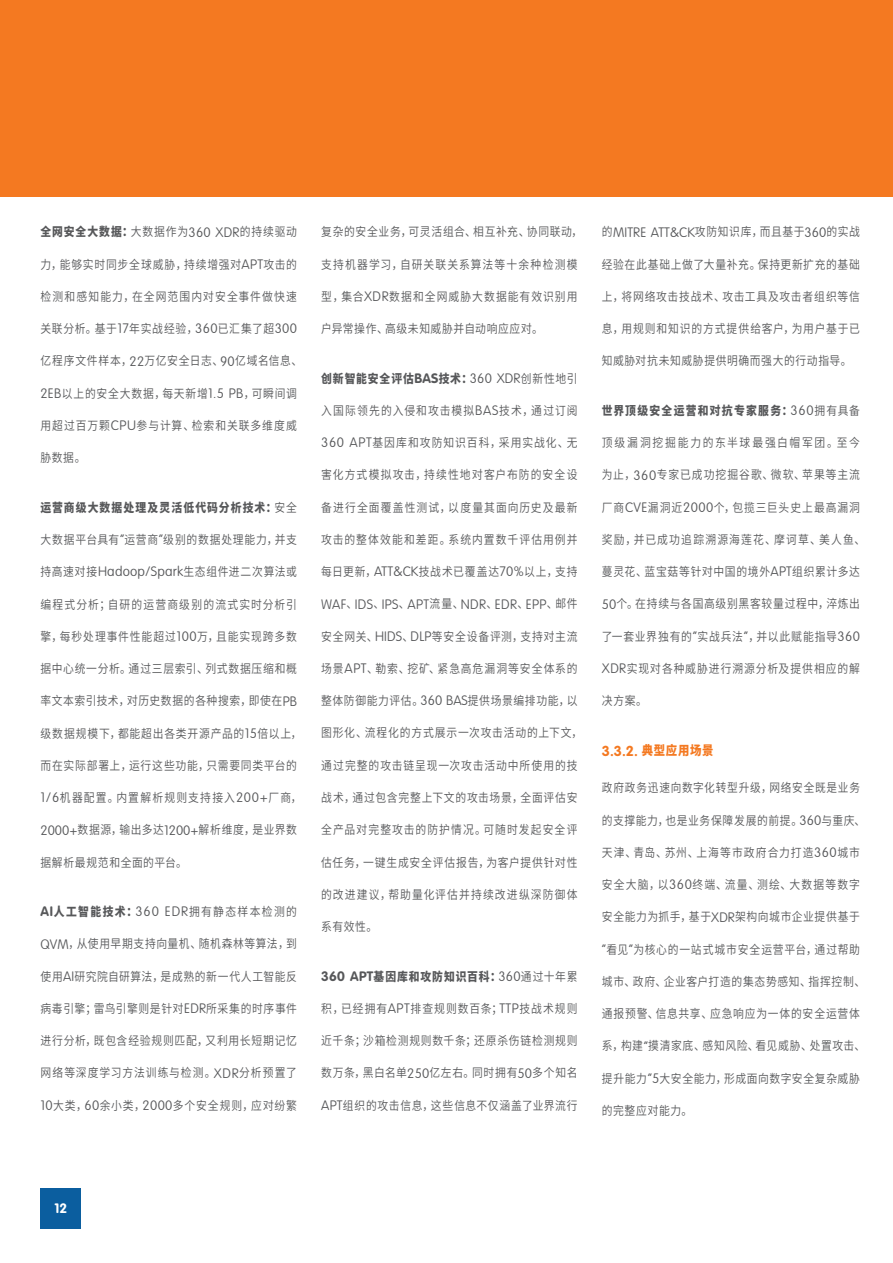
<style>
.page{position:relative;width:893px;height:1263px;background:#fff}
.page>*{position:absolute;margin:0;border:0;box-sizing:border-box;transform-origin:0 0}
.t1{font:700 14.25px "VAG Rounded";color:#f47921}
.t2{font:100 13.5px "VAG Rounded";letter-spacing:.025em;color:#57585a}
.t3{font:700 13.5px "VAG Rounded";color:#fff}
.t4{font:600 12.15px "Noto Sans CJ Ksc";letter-spacing:.075em;color:#57585a;scale:.89 1}
.t5{font:600 12.15px "Noto Sans CJ Ksc";letter-spacing:.055em;color:#57585a;scale:.89 1}
.t6{font:600 12.15px "Noto Sans CJ Ksc";letter-spacing:.095em;color:#57585a;scale:.89 1}
.t7{font:600 12.15px "Noto Sans CJ Ksc";letter-spacing:.05em;color:#57585a;scale:.89 1}
.t8{font:600 12.15px "Noto Sans CJ Ksc";letter-spacing:.11em;color:#57585a;scale:.89 1}
.t9{font:600 12.15px "Noto Sans CJ Ksc";letter-spacing:.105em;color:#57585a;scale:.89 1}
.t10{font:900 12.15px "Noto Sans CJ Ksc";letter-spacing:.1em;color:#57585a;scale:.89 1}
.t11{font:600 12.15px "Noto Sans CJ Ksc";letter-spacing:.1em;color:#57585a;scale:.89 1}
.t12{font:600 12.15px "Noto Sans CJ Ksc";letter-spacing:.045em;color:#57585a;scale:.89 1}
.t13{font:900 12.15px "Noto Sans CJ Ksc";letter-spacing:.08em;color:#57585a;scale:.89 1}
.t14{font:600 12.15px "Noto Sans CJ Ksc";letter-spacing:.12em;color:#57585a;scale:.89 1}
.t15{font:900 12.15px "Noto Sans CJ Ksc";letter-spacing:.12em;color:#57585a;scale:.89 1}
.t16{font:600 12.15px "Noto Sans CJ Ksc";letter-spacing:.075em;color:#57585a;scale:.88 1}
.t17{font:600 12.15px "Noto Sans CJ Ksc";letter-spacing:.16em;color:#57585a;scale:.89 1}
.s1{font-weight:900}
.s2{font-family:"VAG Rounded";font-weight:100;font-size:13.5px}
.s3{font-weight:600}
.s4{font-family:"VAG Rounded";font-weight:700;font-size:13.5px}
.s5{font-family:"Noto Sans CJ Ksc";font-weight:600;font-size:12.15px}
.s6{font-family:"Noto Sans CJ Ksc";font-weight:900;font-size:12.9px}
</style>
<div class="page">
<div style="left:0;top:0;width:893px;height:196px;background:#f47921"></div>
<div style="left:40px;top:1188px;width:41px;height:40px;background:#0b5e9f"></div>
<p class="t4" style="left:40px;top:225px;width:290px"><span class="s1">全网安全大数据：</span>大数据作为<span class="s2">360 XDR</span>的持续驱动</p>
<p class="t4" style="left:40px;top:257px;width:290px">力，能够实时同步全球威胁，持续增强对<span class="s2">APT</span>攻击的</p>
<p class="t11" style="left:40px;top:290px;width:290px">检测和感知能力，在全网范围内对安全事件做快速</p>
<p class="t4" style="left:40px;top:322px;width:290px">关联分析。基于<span class="s2">17</span>年实战经验，<span class="s2">360</span>已汇集了超<span class="s2">300</span></p>
<p class="t7" style="left:40px;top:354px;width:296px">亿程序文件样本，<span class="s2">22</span>万亿安全日志、<span class="s2">90</span>亿域名信息、</p>
<p class="t4" style="left:40px;top:386px;width:290px"><span class="s2">2EB</span>以上的安全大数据，每天新增<span class="s2">1.5 PB</span>，可瞬间调</p>
<p class="t4" style="left:40px;top:419px;width:290px">用超过百万颗<span class="s2">CPU</span>参与计算、检索和关联多维度威</p>
<p class="t4" style="left:40px;top:451px;width:52px">胁数据。</p>
<p class="t10" style="left:40px;top:500px;width:290px">运营商级大数据处理及灵活低代码分析技术：<span class="s3">安全</span></p>
<p class="t4" style="left:40px;top:533px;width:290px">大数据平台具有<span class="s2">“</span>运营商<span class="s2">”</span>级别的数据处理能力，并支</p>
<p class="t4" style="left:40px;top:565px;width:290px">持高速对接<span class="s2">Hadoop/Spark</span>生态组件进二次算法或</p>
<p class="t9" style="left:40px;top:597px;width:290px">编程式分析；自研的运营商级别的流式实时分析引</p>
<p class="t4" style="left:40px;top:629px;width:290px">擎，每秒处理事件性能超过<span class="s2">100</span>万，且能实现跨多数</p>
<p class="t4" style="left:40px;top:662px;width:290px">据中心统一分析。通过三层索引、列式数据压缩和概</p>
<p class="t5" style="left:40px;top:694px;width:290px">率文本索引技术，对历史数据的各种搜索，即使在<span class="s2">PB</span></p>
<p class="t4" style="left:40px;top:726px;width:295px">级数据规模下，都能超出各类开源产品的<span class="s2">15</span>倍以上，</p>
<p class="t4" style="left:40px;top:758px;width:290px">而在实际部署上，运行这些功能，只需要同类平台的</p>
<p class="t8" style="left:40px;top:791px;width:295px"><span class="s2">1/6</span>机器配置。内置解析规则支持接入<span class="s2">200+</span>厂商，</p>
<p class="t5" style="left:40px;top:823px;width:290px"><span class="s2">2000+</span>数据源，输出多达<span class="s2">1200+</span>解析维度，是业界数</p>
<p class="t7" style="left:40px;top:855px;width:166px">据解析最规范和全面的平台。</p>
<p class="t14" style="left:40px;top:905px;width:290px"><span class="s4">AI</span><span class="s1">人工智能技术：</span><span class="s2">360 EDR</span>拥有静态样本检测的</p>
<p class="t7" style="left:40px;top:937px;width:290px"><span class="s2">QVM</span>，从使用早期支持向量机、随机森林等算法，到</p>
<p class="t5" style="left:40px;top:969px;width:290px">使用<span class="s2">AI</span>研究院自研算法，是成熟的新一代人工智能反</p>
<p class="t7" style="left:40px;top:1001px;width:290px">病毒引擎；雷鸟引擎则是针对<span class="s2">EDR</span>所采集的时序事件</p>
<p class="t4" style="left:40px;top:1034px;width:290px">进行分析，既包含经验规则匹配，又利用长短期记忆</p>
<p class="t4" style="left:40px;top:1066px;width:290px">网络等深度学习方法训练与检测。<span class="s2">XDR</span>分析预置了</p>
<p class="t4" style="left:40px;top:1098px;width:290px"><span class="s2">10</span>大类，<span class="s2">60</span>余小类，<span class="s2">2000</span>多个安全规则，应对纷繁</p>
<p class="t4" style="left:321px;top:225px;width:295px">复杂的安全业务，可灵活组合、相互补充、协同联动，</p>
<p class="t8" style="left:321px;top:257px;width:290px">支持机器学习，自研关联关系算法等十余种检测模</p>
<p class="t6" style="left:321px;top:290px;width:290px">型，集合<span class="s2">XDR</span>数据和全网威胁大数据能有效识别用</p>
<p class="t5" style="left:321px;top:322px;width:251px">户异常操作、高级未知威胁并自动响应应对。</p>
<p class="t13" style="left:321px;top:371px;width:290px">创新智能安全评估<span class="s4">BAS</span>技术：<span class="s2">360 XDR</span><span class="s3">创新性地引</span></p>
<p class="t6" style="left:321px;top:404px;width:290px">入国际领先的入侵和攻击模拟<span class="s2">BAS</span>技术，通过订阅</p>
<p class="t6" style="left:321px;top:436px;width:290px"><span class="s2">360 APT</span>基因库和攻防知识百科，采用实战化、无</p>
<p class="t9" style="left:321px;top:468px;width:290px">害化方式模拟攻击，持续性地对客户布防的安全设</p>
<p class="t9" style="left:321px;top:500px;width:290px">备进行全面覆盖性测试，以度量其面向历史及最新</p>
<p class="t6" style="left:321px;top:533px;width:290px">攻击的整体效能和差距。系统内置数千评估用例并</p>
<p class="t4" style="left:321px;top:565px;width:290px">每日更新，<span class="s2">ATT&amp;CK</span>技战术已覆盖达<span class="s2">70%</span>以上，支持</p>
<p class="t2" style="left:321px;top:596px;width:258px">WAF<span class="s5">、</span>IDS<span class="s5">、</span>IPS<span class="s5">、</span>APT<span class="s5">流量、</span>NDR<span class="s5">、</span>EDR<span class="s5">、</span>EPP<span class="s5">、邮件</span></p>
<p class="t4" style="left:321px;top:629px;width:290px">安全网关、<span class="s2">HIDS</span>、<span class="s2">DLP</span>等安全设备评测，支持对主流</p>
<p class="t4" style="left:321px;top:662px;width:290px">场景<span class="s2">APT</span>、勒索、挖矿、紧急高危漏洞等安全体系的</p>
<p class="t5" style="left:321px;top:694px;width:290px">整体防御能力评估。<span class="s2">360 BAS</span>提供场景编排功能，以</p>
<p class="t4" style="left:321px;top:726px;width:295px">图形化、流程化的方式展示一次攻击活动的上下文，</p>
<p class="t4" style="left:321px;top:758px;width:290px">通过完整的攻击链呈现一次攻击活动中所使用的技</p>
<p class="t4" style="left:321px;top:791px;width:290px">战术，通过包含完整上下文的攻击场景，全面评估安</p>
<p class="t11" style="left:321px;top:823px;width:290px">全产品对完整攻击的防护情况。可随时发起安全评</p>
<p class="t4" style="left:321px;top:855px;width:290px">估任务，一键生成安全评估报告，为客户提供针对性</p>
<p class="t9" style="left:321px;top:887px;width:290px">的改进建议，帮助量化评估并持续改进纵深防御体</p>
<p class="t4" style="left:321px;top:920px;width:65px">系有效性。</p>
<p class="t10" style="left:321px;top:969px;width:290px"><span class="s4">360 APT</span>基因库和攻防知识百科：<span class="s2">360</span><span class="s3">通过十年累</span></p>
<p class="t6" style="left:321px;top:1001px;width:290px">积，已经拥有<span class="s2">APT</span>排查规则数百条；<span class="s2">TTP</span>技战术规则</p>
<p class="t4" style="left:321px;top:1034px;width:290px">近千条；沙箱检测规则数千条；还原杀伤链检测规则</p>
<p class="t5" style="left:321px;top:1066px;width:290px">数万条，黑白名单<span class="s2">250</span>亿左右。同时拥有<span class="s2">50</span>多个知名</p>
<p class="t7" style="left:321px;top:1098px;width:290px"><span class="s2">APT</span>组织的攻击信息，这些信息不仅涵盖了业界流行</p>
<p class="t12" style="left:602px;top:225px;width:292px">的<span class="s2">MITRE ATT&amp;CK</span>攻防知识库，而且基于<span class="s2">360</span>的实战</p>
<p class="t5" style="left:602px;top:257px;width:292px">经验在此基础上做了大量补充。保持更新扩充的基础</p>
<p class="t4" style="left:602px;top:290px;width:292px">上，将网络攻击技战术、攻击工具及攻击者组织等信</p>
<p class="t4" style="left:602px;top:322px;width:292px">息，用规则和知识的方式提供给客户，为用户基于已</p>
<p class="t5" style="left:602px;top:354px;width:282px">知威胁对抗未知威胁提供明确而强大的行动指导。</p>
<p class="t15" style="left:602px;top:404px;width:292px">世界顶级安全运营和对抗专家服务：<span class="s2">360</span><span class="s3">拥有具备</span></p>
<p class="t17" style="left:602px;top:436px;width:292px">顶级漏洞挖掘能力的东半球最强白帽军团。至今</p>
<p class="t6" style="left:602px;top:468px;width:292px">为止，<span class="s2">360</span>专家已成功挖掘谷歌、微软、苹果等主流</p>
<p class="t4" style="left:602px;top:500px;width:292px">厂商<span class="s2">CVE</span>漏洞近<span class="s2">2000</span>个，包揽三巨头史上最高漏洞</p>
<p class="t8" style="left:602px;top:533px;width:298px">奖励，并已成功追踪溯源海莲花、摩诃草、美人鱼、</p>
<p class="t4" style="left:602px;top:565px;width:292px">蔓灵花、蓝宝菇等针对中国的境外<span class="s2">APT</span>组织累计多达</p>
<p class="t4" style="left:602px;top:597px;width:292px"><span class="s2">50</span>个。在持续与各国高级别黑客较量过程中，淬炼出</p>
<p class="t4" style="left:602px;top:629px;width:292px">了一套业界独有的<span class="s2">“</span>实战兵法<span class="s2">”</span>，并以此赋能指导<span class="s2">360</span></p>
<p class="t4" style="left:602px;top:662px;width:292px"><span class="s2">XDR</span>实现对各种威胁进行溯源分析及提供相应的解</p>
<p class="t4" style="left:602px;top:694px;width:52px">决方案。</p>
<p class="t1" style="left:602px;top:742px;width:113px">3.3.2. <span class="s6">典型应用场景</span></p>
<p class="t16" style="left:602px;top:781px;width:295px">政府政务迅速向数字化转型升级，网络安全既是业务</p>
<p class="t4" style="left:602px;top:813px;width:298px">的支撑能力，也是业务保障发展的前提。<span class="s2">360</span>与重庆、</p>
<p class="t6" style="left:602px;top:846px;width:292px">天津、青岛、苏州、上海等市政府合力打造<span class="s2">360</span>城市</p>
<p class="t8" style="left:602px;top:878px;width:292px">安全大脑，以<span class="s2">360</span>终端、流量、测绘、大数据等数字</p>
<p class="t5" style="left:602px;top:910px;width:292px">安全能力为抓手，基于<span class="s2">XDR</span>架构向城市企业提供基于</p>
<p class="t4" style="left:602px;top:942px;width:292px"><span class="s2">“</span>看见<span class="s2">”</span>为核心的一站式城市安全运营平台，通过帮助</p>
<p class="t4" style="left:602px;top:975px;width:298px">城市、政府、企业客户打造的集态势感知、指挥控制、</p>
<p class="t4" style="left:602px;top:1007px;width:292px">通报预警、信息共享、应急响应为一体的安全运营体</p>
<p class="t4" style="left:602px;top:1039px;width:298px">系，构建<span class="s2">“</span>摸清家底、感知风险、看见威胁、处置攻击、</p>
<p class="t5" style="left:602px;top:1071px;width:292px">提升能力<span class="s2">”5</span>大安全能力，形成面向数字安全复杂威胁</p>
<p class="t4" style="left:602px;top:1104px;width:103px">的完整应对能力。</p>
<p class="t3" style="left:54px;top:1200px;width:14px">12</p>
</div>
